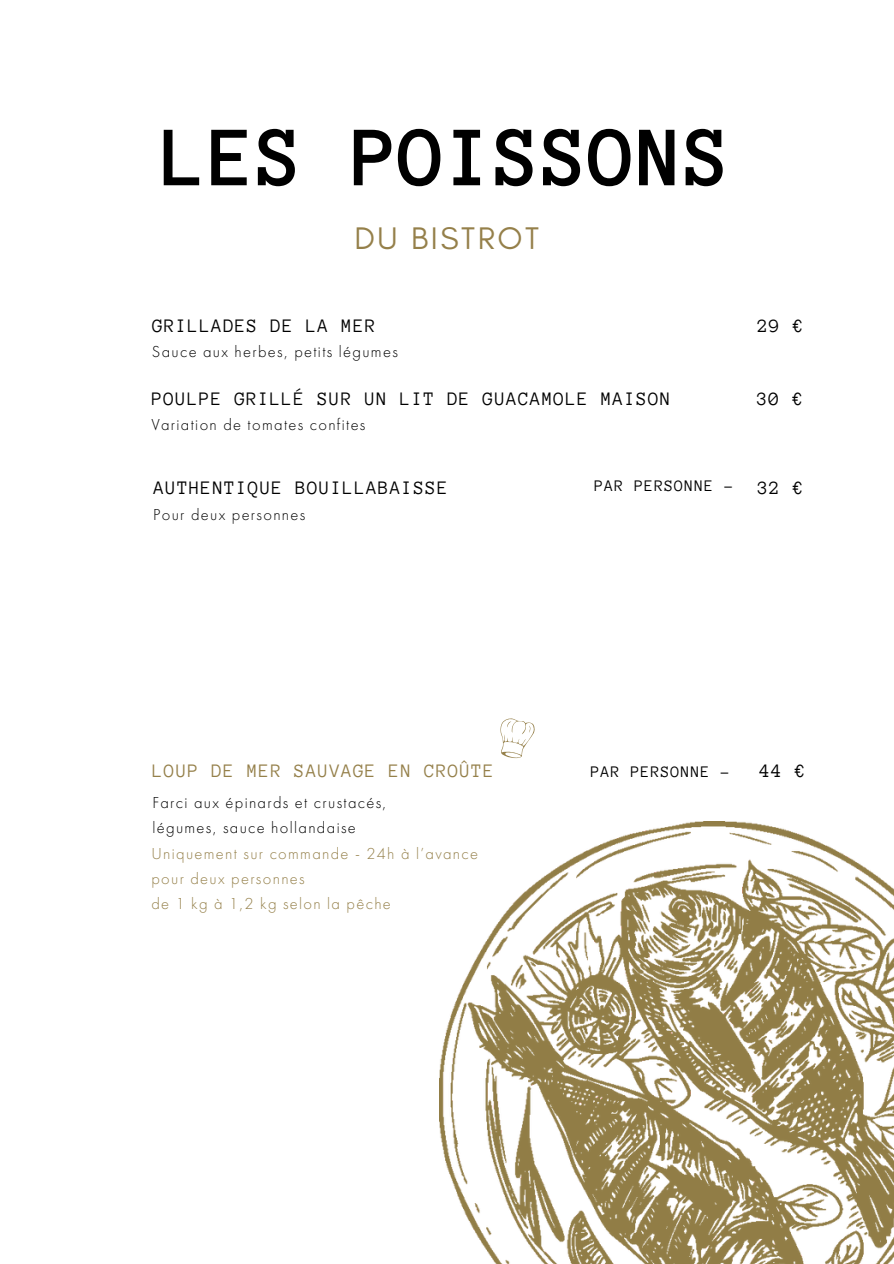
<style>
.page{position:relative;width:894px;height:1264px;background:#fff}
.page>*{position:absolute;margin:0;border:0;box-sizing:border-box;transform-origin:0 0}
.t1{font:700 87px "Anonymous Pro";color:#000}
.t2{font:31.8px "Glacial Indifference";letter-spacing:.08em;color:#95804a}
.t3{font:19.5px "Anonymous Pro";letter-spacing:.06em;color:#000}
.t4{font:19.5px "Anonymous Pro";letter-spacing:.06em;color:#95804a}
.t5{font:300 16.5px "Futura PT";letter-spacing:.08em;color:#000}
.t6{font:300 16.5px "Futura PT";letter-spacing:.08em;color:#95804a}
.t7{font:16.5px "Anonymous Pro";letter-spacing:.06em;color:#000}
</style>
<div class="page">
<svg style="left:500px;top:718px;width:34px;height:40px"></svg>
<img style="left:439px;top:821px;width:454px;height:442px">
<p class="t1" style="left:162px;top:114px;width:571px">LES POISSONS</p>
<p class="t2" style="left:354px;top:218px;width:186px">DU BISTROT</p>
<h2 class="t3" style="left:152px;top:316px;width:225px">GRILLADES DE LA MER</h2>
<p class="t5" style="left:152px;top:340px;width:247px">Sauce aux herbes, petits légumes</p>
<h3 class="t3" style="left:152px;top:389px;width:520px">POULPE GRILLÉ SUR UN LIT DE GUACAMOLE MAISON</h3>
<h3 class="t5" style="left:151px;top:414px;width:215px">Variation de tomates confites</h3>
<p class="t3" style="left:757px;top:316px;width:48px">29 €</p>
<h3 class="t3" style="left:756px;top:389px;width:48px">30 €</h3>
<h4 class="t3" style="left:154px;top:477px;width:296px">AUTHENTIQUE BOUILLABAISSE</h4>
<p class="t5" style="left:153px;top:503px;width:154px">Pour deux personnes</p>
<h3 class="t4" style="left:152px;top:761px;width:343px">LOUP DE MER SAUVAGE EN CROÛTE</h3>
<p class="t5" style="left:152px;top:791px;width:235px">Farci aux épinards et crustacés,</p>
<h3 class="t5" style="left:152px;top:816px;width:205px">légumes, sauce hollandaise</h3>
<p class="t6" style="left:151px;top:843px;width:328px">Uniquement sur commande - 24h à l’avance</p>
<p class="t6" style="left:151px;top:868px;width:155px">pour deux personnes</p>
<p class="t6" style="left:151px;top:892px;width:241px">de 1 kg à 1,2 kg selon la pêche</p>
<h3 class="t7" style="left:594px;top:478px;width:140px">PAR PERSONNE -</h3>
<h3 class="t3" style="left:757px;top:478px;width:48px">32 €</h3>
<h4 class="t7" style="left:590px;top:764px;width:140px">PAR PERSONNE -</h4>
<h3 class="t3" style="left:759px;top:761px;width:48px">44 €</h3>
</div>
